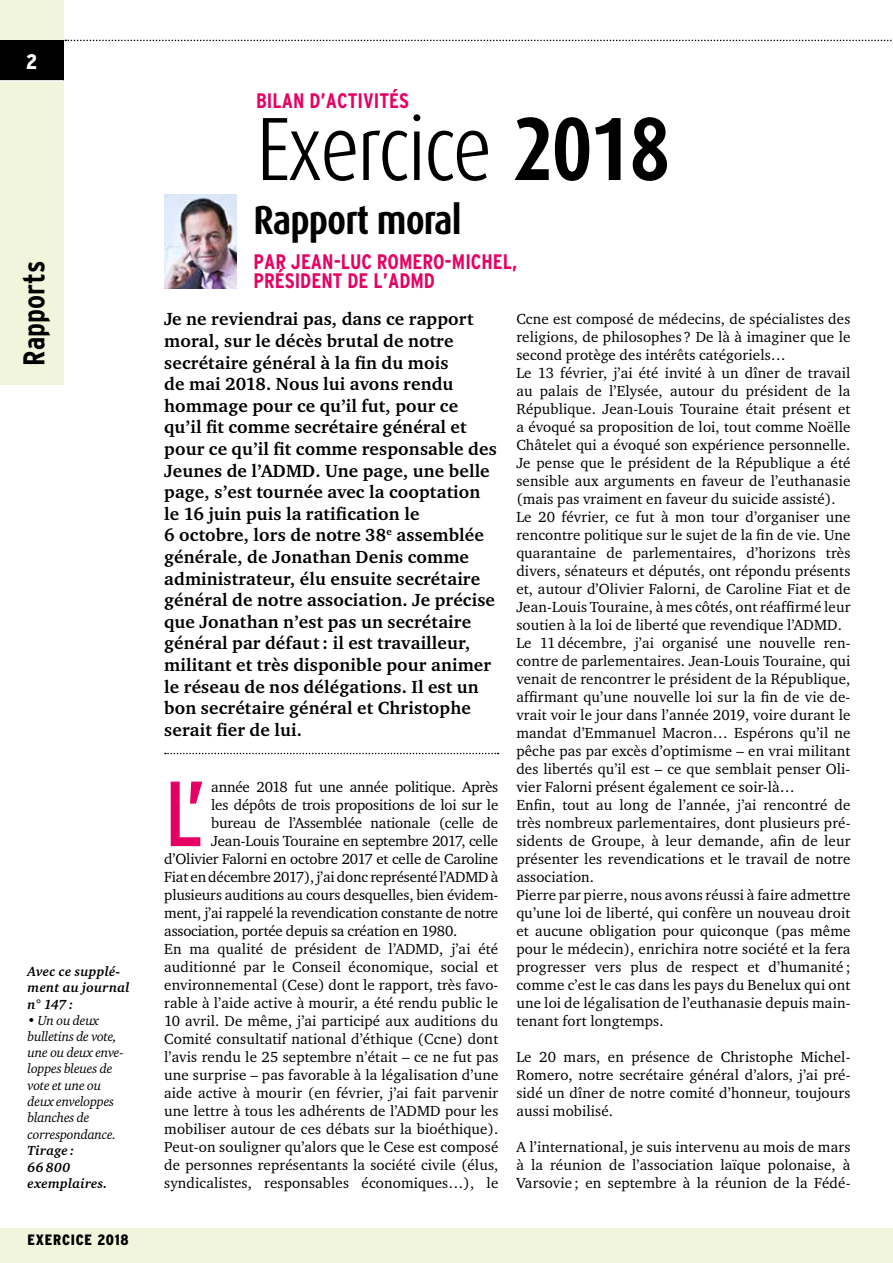
<style>
.page{position:relative;width:893px;height:1263px;background:#fff}
.page>*{position:absolute;margin:0;border:0;box-sizing:border-box;transform-origin:0 0}
.t1{font:condensed 92.1px "Interstate";color:#e60064}
.t2{font:300 90px "Dax Condensed";letter-spacing:-.035em;color:#000}
.t3{font:700 40.5px "Dax Condensed";letter-spacing:-.025em;color:#000}
.t4{font:700 condensed 30px "Interstate";color:#000}
.t5{font:700 condensed 21px/19.5px "Interstate";color:#e60064}
.t6{font:900 condensed 21px "Interstate";color:#fff}
.t7{font:700 18px/21.6px "Charter ITC";letter-spacing:.01em;color:#000}
.t8{font:15px/18px "Charter ITC";letter-spacing:.01em;color:#000;text-align:justify}
.t9{font:15px "Charter ITC";letter-spacing:-.01em;color:#000}
.t10{font:900 condensed 15px "Interstate";letter-spacing:.05em;color:#000}
.t11{font:italic 13.5px/16.2px "Charter ITC";letter-spacing:-.015em;color:#000}
.t12{font:italic 700 13.5px/16.5px "Charter ITC";letter-spacing:.02em;color:#000}
.s1{font-weight:700}
</style>
<div class="page">
<div style="left:0;top:1229px;width:893px;height:34px;background:#f1f5db"></div>
<svg style="left:65px;top:40px;width:827px;height:1px"></svg>
<svg style="left:165px;top:753px;width:334px;height:1px"></svg>
<img style="left:164px;top:194px;width:73px;height:95px">
<div style="left:0;top:0;width:64px;height:385px;background:#f1f5db"></div>
<div style="left:0;top:40px;width:64px;height:41px;background:#000"></div>
<hr style="left:0;top:80px;width:64px;height:2px;background:#fff">
<h3 class="t6" style="left:26px;top:50px;width:13px">2</h3>
<h3 class="t4" style="left:17px;top:366px;width:106px;rotate:-90deg">Rapports</h3>
<p class="t12" style="left:28px;top:962px;width:104px">Avec ce supplé&shy;ment au journal n° 147 :</p>
<p class="t11" style="left:28px;top:1012px;width:98px">• Un ou deux bulletins de vote, une ou deux enve&shy;loppes bleues de vote et une ou deux enveloppes blanches de correspondance.</p>
<p class="t12" style="left:28px;top:1142px;width:81px">Tirage :<br>66 800 exemplaires.</p>
<p class="t10" style="left:28px;top:1232px;width:102px">EXERCICE 2018</p>
<h3 class="t5" style="left:256px;top:91px;width:154px">BILAN D’ACTIVITÉS</h3>
<h2 class="t2" style="left:256px;top:100px;width:416px">Exercice <span class="s1">2018</span></h2>
<h3 class="t3" style="left:254px;top:198px;width:209px">Rapport moral</h3>
<h3 class="t5" style="left:254px;top:251px;width:265px">PAR JEAN-LUC ROMERO-MICHEL,<br>PRÉSIDENT DE L’ADMD</h3>
<p class="t7" style="left:164px;top:308px;width:334px">Je ne reviendrai pas, dans ce rapport moral, sur le décès brutal de notre secrétaire général à la fin du mois<br>de mai 2018. Nous lui avons rendu hommage pour ce qu’il fut, pour ce qu’il fit comme secrétaire général et pour ce qu’il fit comme responsable des Jeunes de l’ADMD. Une page, une belle page, s’est tournée avec la cooptation le 16 juin puis la ratification le<br>6 octobre, lors de notre 38<sup>e</sup> assemblée générale, de Jonathan Denis comme administrateur, élu ensuite secrétaire général de notre association. Je précise que Jonathan n’est pas un secrétaire général par défaut: il est travailleur, militant et très disponible pour animer le réseau de nos délégations. Il est un bon secrétaire général et Christophe serait fier de lui.</p>
<p class="t8" style="left:516px;top:310px;width:336px;text-align:left">Ccne est composé de médecins, de spécialistes des religions, de philosophes ? De là à imaginer que le second protège des intérêts catégoriels…<br>Le 13 février, j’ai été invité à un dîner de travail au palais de l’Elysée, autour du président de la République. Jean-Louis Touraine était présent et a évoqué sa proposition de loi, tout comme Noëlle Châtelet qui a évoqué son expérience personnelle.<br>Je pense que le président de la République a été sensible aux arguments en faveur de l’euthanasie (mais pas vraiment en faveur du suicide assisté).<br>Le 20 février, ce fut à mon tour d’organiser une rencontre politique sur le sujet de la fin de vie. Une quarantaine de parlementaires, d’horizons très divers, sénateurs et députés, ont répondu présents et, autour d’Olivier Falorni, de Caroline Fiat et de Jean-Louis Touraine, à mes côtés, ont réaffirmé leur soutien à la loi de liberté que revendique l’ADMD.<br>Le 11 décembre, j’ai organisé une nouvelle ren&shy;contre de parlementaires. Jean-Louis Touraine, qui venait de rencontrer le président de la République, affirmant qu’une nouvelle loi sur la fin de vie de&shy;vrait voir le jour dans l’année 2019, voire durant le mandat d’Emmanuel Macron… Espérons qu’il ne pêche pas par excès d’optimisme – en vrai militant des libertés qu’il est – ce que semblait penser Oli&shy;vier Falorni présent également ce soir-là…<br>Enfin, tout au long de l’année, j’ai rencontré de très nombreux parlementaires, dont plusieurs pré&shy;sidents de Groupe, à leur demande, afin de leur présenter les revendications et le travail de notre association.<br>Pierre par pierre, nous avons réussi à faire admettre qu’une loi de liberté, qui confère un nouveau droit et aucune obligation pour quiconque (pas même pour le médecin), enrichira notre société et la fera progresser vers plus de respect et d’humanité ; comme c’est le cas dans les pays du Benelux qui ont une loi de légalisation de l’euthanasie depuis main&shy;tenant fort longtemps.</p>
<p class="t8" style="left:516px;top:1048px;width:336px">Le 20 mars, en présence de Christophe Michel-Romero, notre secrétaire général d’alors, j’ai pré&shy;sidé un dîner de notre comité d’honneur, toujours aussi mobilisé.</p>
<p class="t8" style="left:516px;top:1138px;width:336px">A l’international, je suis intervenu au mois de mars à la réunion de l’association laïque polonaise, à Varsovie ; en septembre à la réunion de la Fédé-</p>
<h1 class="t1" style="left:164px;top:762px;width:44px">L’</h1>
<p class="t9" style="left:211px;top:778px;width:289px">année 2018 fut une année politique. Après</p>
<p class="t9" style="left:211px;top:796px;width:289px">les dépôts de trois propositions de loi sur le</p>
<p class="t9" style="left:211px;top:814px;width:289px">bureau de l’Assemblée nationale (celle de</p>
<p class="t9" style="left:211px;top:832px;width:289px">Jean-Louis Touraine en septembre 2017, celle</p>
<p class="t9" style="left:164px;top:850px;width:336px">d’Olivier Falorni en octobre 2017 et celle de Caroline</p>
<p class="t9" style="left:164px;top:868px;width:336px">Fiat en décembre 2017), j’ai donc représenté l’ADMD à</p>
<p class="t9" style="left:164px;top:886px;width:336px">plusieurs auditions au cours desquelles, bien évidem-</p>
<p class="t9" style="left:164px;top:904px;width:336px">ment, j’ai rappelé la revendication constante de notre</p>
<p class="t9" style="left:164px;top:922px;width:295px">association, portée depuis sa création en 1980.</p>
<p class="t8" style="left:164px;top:940px;width:336px">En ma qualité de président de l’ADMD, j’ai été</p>
<p class="t8" style="left:164px;top:958px;width:336px">auditionné par le Conseil économique, social et</p>
<p class="t8" style="left:164px;top:976px;width:336px">environnemental (Cese) dont le rapport, très favo-</p>
<p class="t8" style="left:164px;top:994px;width:336px">rable à l’aide active à mourir, a été rendu public le</p>
<p class="t8" style="left:164px;top:1012px;width:336px">10 avril. De même, j’ai participé aux auditions du</p>
<p class="t8" style="left:164px;top:1030px;width:336px">Comité consultatif national d’éthique (Ccne) dont</p>
<p class="t8" style="left:164px;top:1048px;width:336px">l’avis rendu le 25 septembre n’était – ce ne fut pas</p>
<p class="t8" style="left:164px;top:1066px;width:336px">une surprise – pas favorable à la légalisation d’une</p>
<p class="t8" style="left:164px;top:1084px;width:336px">aide active à mourir (en février, j’ai fait parvenir</p>
<p class="t8" style="left:164px;top:1102px;width:336px">une lettre à tous les adhérents de l’ADMD pour les</p>
<p class="t8" style="left:164px;top:1120px;width:336px">mobiliser autour de ces débats sur la bioéthique).</p>
<p class="t8" style="left:164px;top:1138px;width:336px">Peut-on souligner qu’alors que le Cese est composé</p>
<p class="t8" style="left:164px;top:1156px;width:336px">de personnes représentants la société civile (élus,</p>
<p class="t8" style="left:164px;top:1174px;width:336px">syndicalistes, responsables économiques…), le</p>
</div>
